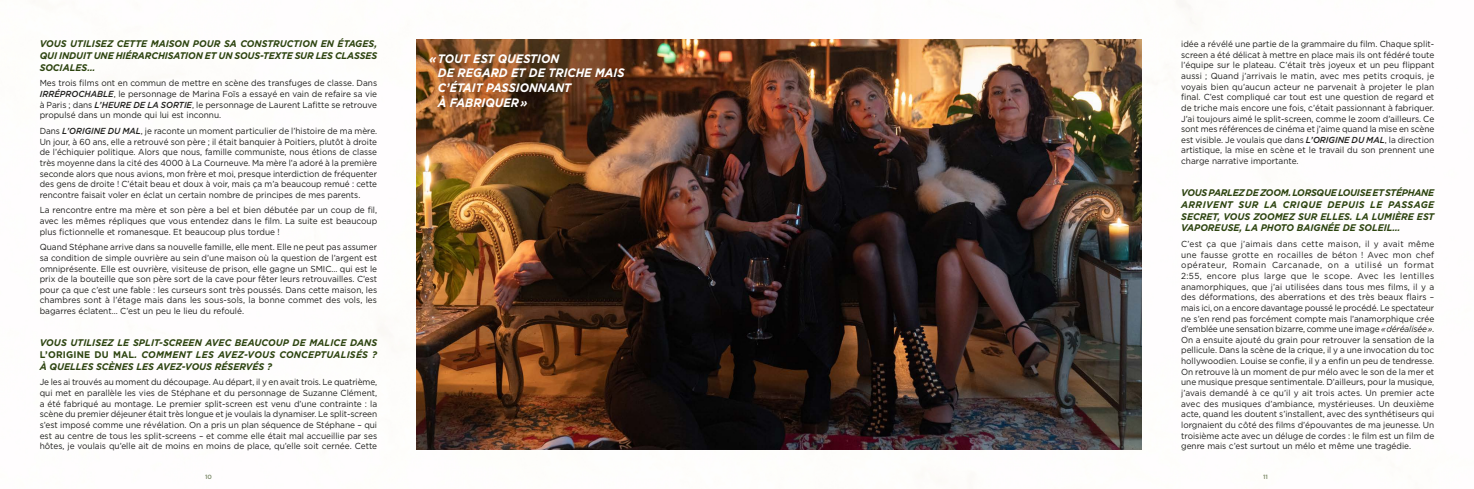
<style>
.page{position:relative;width:1474px;height:489px;background:#fff}
.page>*{position:absolute;margin:0;border:0;box-sizing:border-box;transform-origin:0 0}
.t1{font:italic 700 12.25px/14.7px "Gotham";color:#fff;scale:.92 1}
.t2{font:italic 700 9.62px/11.7px "Gotham";color:#2d4410;text-align:justify;scale:.95 1}
.t3{font:8.75px/10.7px "Gotham";color:#1d1d1b;text-align:justify;scale:.95 1}
.t4{font:8.75px/10.6px "Gotham";color:#1d1d1b;text-align:justify;scale:.94 1}
.t5{font:500 6.12px "Gotham";color:#2d4410}
.s1{font-weight:500;font-style:italic}
.s2{font-style:normal}
.s3{font-style:italic}
</style>
<div class="page">
<img style="left:417px;top:40px;width:724px;height:409px">
<p class="t2" style="left:40px;top:38px;width:357px">VOUS UTILISEZ CETTE MAISON POUR SA CONSTRUCTION EN ÉTAGES, QUI INDUIT UNE HIÉRARCHISATION ET UN SOUS-TEXTE SUR LES CLASSES SOCIALES…</p>
<p class="t3" style="left:40px;top:78px;width:357px">Mes trois films ont en commun de mettre en scène des transfuges de classe. Dans <span class="s1">IRRÉPROCHABLE</span>, le personnage de Marina Foïs a essayé en vain de refaire sa vie à Paris ; dans <span class="s1">L’HEURE DE LA SORTIE</span>, le personnage de Laurent Lafitte se retrouve propulsé dans un monde qui lui est inconnu.</p>
<p class="t4" style="left:40px;top:125px;width:360px">Dans <span class="s1">L’ORIGINE DU MAL</span>, je raconte un moment particulier de l’histoire de ma mère.<br>Un jour, à 60 ans, elle a retrouvé son père ; il était banquier à Poitiers, plutôt à droite de l’échiquier politique. Alors que nous, famille communiste, nous étions de classe très moyenne dans la cité des 4000 à La Courneuve. Ma mère l’a adoré à la première seconde alors que nous avions, mon frère et moi, presque interdiction de fréquenter des gens de droite ! C’était beau et doux à voir, mais ça m’a beaucoup remué : cette rencontre faisait voler en éclat un certain nombre de principes de mes parents.</p>
<p class="t3" style="left:40px;top:205px;width:357px">La rencontre entre ma mère et son père a bel et bien débutée par un coup de fil, avec les mêmes répliques que vous entendez dans le film. La suite est beaucoup plus fictionnelle et romanesque. Et beaucoup plus tordue !</p>
<p class="t3" style="left:40px;top:242px;width:357px">Quand Stéphane arrive dans sa nouvelle famille, elle ment. Elle ne peut pas assumer sa condition de simple ouvrière au sein d’une maison où la question de l’argent est omniprésente. Elle est ouvrière, visiteuse de prison, elle gagne un SMIC… qui est le prix de la bouteille que son père sort de la cave pour fêter leurs retrouvailles. C’est pour ça que c’est une fable : les curseurs sont très poussés. Dans cette maison, les chambres sont à l’étage mais dans les sous-sols, la bonne commet des vols, les bagarres éclatent… C’est un peu le lieu du refoulé.</p>
<p class="t2" style="left:40px;top:337px;width:357px">VOUS UTILISEZ LE SPLIT-SCREEN AVEC BEAUCOUP DE MALICE DANS <span class="s2">L’ORIGINE DU MAL</span>. COMMENT LES AVEZ-VOUS CONCEPTUALISÉS ?<br>À QUELLES SCÈNES LES AVEZ-VOUS RÉSERVÉS ?</p>
<p class="t3" style="left:40px;top:377px;width:357px">Je les ai trouvés au moment du découpage. Au départ, il y en avait trois. Le quatrième, qui met en parallèle les vies de Stéphane et du personnage de Suzanne Clément, a été fabriqué au montage. Le premier split-screen est venu d’une contrainte : la scène du premier déjeuner était très longue et je voulais la dynamiser. Le split-screen s’est imposé comme une révélation. On a pris un plan séquence de Stéphane – qui est au centre de tous les split-screens – et comme elle était mal accueillie par ses hôtes, je voulais qu’elle ait de moins en moins de place, qu’elle soit cernée. Cette</p>
<p class="t5" style="left:205px;top:473px;width:8px">10</p>
<h1 class="t1" style="left:438px;top:51px;width:204px;text-indent:-9px">« TOUT EST QUESTION<br>DE REGARD ET DE TRICHE MAIS<br>C’ÉTAIT PASSIONNANT<br>À FABRIQUER»</h1>
<p class="t3" style="left:1181px;top:38px;width:268px">idée a révélé une partie de la grammaire du film. Chaque split&shy;screen a été délicat à mettre en place mais ils ont fédéré toute l’équipe sur le plateau. C’était très joyeux et un peu flippant aussi ; Quand j’arrivais le matin, avec mes petits croquis, je voyais bien qu’aucun acteur ne parvenait à projeter le plan final. C’est compliqué car tout est une question de regard et de triche mais encore une fois, c’était passionnant à fabriquer.<br>J’ai toujours aimé le split-screen, comme le zoom d’ailleurs. Ce sont mes références de cinéma et j’aime quand la mise en scène est visible. Je voulais que dans <span class="s1">L’ORIGINE DU MAL</span>, la direction artistique, la mise en scène et le travail du son prennent une charge narrative importante.</p>
<p class="t2" style="left:1181px;top:187px;width:268px">VOUS PARLEZ DE ZOOM. LORSQUE LOUISE ET STÉPHANE ARRIVENT SUR LA CRIQUE DEPUIS LE PASSAGE SECRET, VOUS ZOOMEZ SUR ELLES. LA LUMIÈRE EST VAPOREUSE, LA PHOTO BAIGNÉE DE SOLEIL…</p>
<p class="t3" style="left:1181px;top:238px;width:268px">C’est ça que j’aimais dans cette maison, il y avait même une fausse grotte en rocailles de béton ! Avec mon chef opérateur, Romain Carcanade, on a utilisé un format 2:55, encore plus large que le scope. Avec les lentilles anamorphiques, que j’ai utilisées dans tous mes films, il y a des déformations, des aberrations et des très beaux flairs – mais ici, on a encore davantage poussé le procédé. Le spectateur ne s’en rend pas forcément compte mais l’anamorphique crée d’emblée une sensation bizarre, comme une image <span class="s3">« déréalisée »</span>.<br>On a ensuite ajouté du grain pour retrouver la sensation de la pellicule. Dans la scène de la crique, il y a une invocation du toc hollywoodien. Louise se confie, il y a enfin un peu de tendresse.<br>On retrouve là un moment de pur mélo avec le son de la mer et une musique presque sentimentale. D’ailleurs, pour la musique, j’avais demandé à ce qu’il y ait trois actes. Un premier acte avec des musiques d’ambiance, mystérieuses. Un deuxième acte, quand les doutent s’installent, avec des synthétiseurs qui lorgnaient du côté des films d’épouvantes de ma jeunesse. Un troisième acte avec un déluge de cordes : le film est un film de genre mais c’est surtout un mélo et même une tragédie.</p>
<p class="t5" style="left:1263px;top:473px;width:6px">11</p>
</div>
